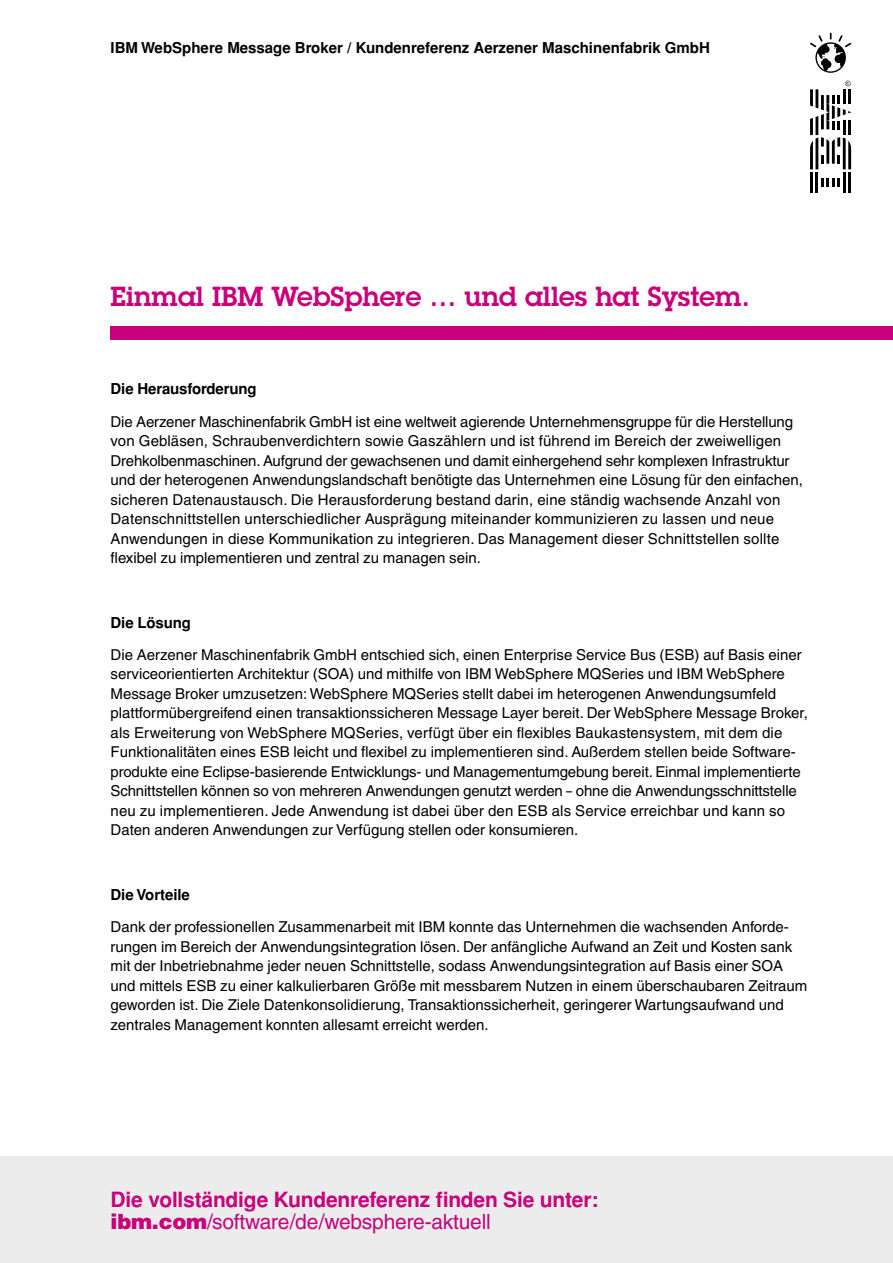
<style>
.page{position:relative;width:893px;height:1263px;background:#fff}
.page>*{position:absolute;margin:0;border:0;box-sizing:border-box;transform-origin:0 0}
.t1{font:600 27px "Lubalin Graph Std";color:#c9007b}
.t2{font:700 21px/22.5px "IBM Helvetica 2004";letter-spacing:-.01em;color:#c9007b}
.t3{font:15px/19.5px "IBM Helvetica 2004";color:#000}
.t4{font:700 15px "IBM Helvetica 2004";color:#000}
.s1{font-weight:900}
.s2{font-weight:400}
</style>
<div class="page">
<div style="left:0;top:1157px;width:893px;height:106px;background:#ececed"></div>
<div style="left:111px;top:326px;width:782px;height:14px;background:#c9007b"></div>
<hr style="left:810px;top:172px;width:3px;height:20px;background:#000">
<hr style="left:815px;top:172px;width:3px;height:20px;background:#000">
<svg style="left:821px;top:178px;width:19px;height:9px"></svg>
<hr style="left:843px;top:172px;width:3px;height:20px;background:#000">
<hr style="left:848px;top:172px;width:3px;height:20px;background:#000">
<svg style="left:810px;top:81px;width:41px;height:88px"></svg>
<svg style="left:810px;top:33px;width:41px;height:40px"></svg>
<p class="t4" style="left:111px;top:39px;width:601px">IBM WebSphere Message Broker / Kundenreferenz Aerzener Maschinenfabrik GmbH</p>
<h1 class="t1" style="left:111px;top:279px;width:641px">Einmal IBM WebSphere … und alles hat System.</h1>
<p class="t4" style="left:111px;top:380px;width:148px">Die Herausforderung</p>
<p class="t3" style="left:111px;top:412px;width:694px">Die Aerzener Maschinenfabrik GmbH ist eine weltweit agierende Unternehmensgruppe für die Herstellung von Gebläsen, Schraubenverdichtern sowie Gaszählern und ist führend im Bereich der zweiwelligen Drehkolbenmaschinen. Aufgrund der gewachsenen und damit einhergehend sehr komplexen Infrastruktur und der heterogenen Anwendungslandschaft benötigte das Unternehmen eine Lösung für den einfachen, sicheren Datenaustausch. Die Herausforderung bestand darin, eine ständig wachsende Anzahl von Datenschnittstellen unterschiedlicher Ausprägung miteinander kommunizieren zu lassen und neue Anwendungen in diese Kommunikation zu integrieren. Das Management dieser Schnittstellen sollte flexibel zu implementieren und zentral zu managen sein.</p>
<p class="t4" style="left:111px;top:613px;width:82px">Die Lösung</p>
<p class="t3" style="left:111px;top:645px;width:699px">Die Aerzener Maschinenfabrik GmbH entschied sich, einen Enterprise Service Bus (ESB) auf Basis einer serviceorientierten Architektur (SOA) und mithilfe von IBM WebSphere MQSeries und IBM WebSphere Message Broker umzusetzen: WebSphere MQSeries stellt dabei im heterogenen Anwendungsumfeld plattformübergreifend einen transaktionssicheren Message Layer bereit. Der WebSphere Message Broker, als Erweiterung von WebSphere MQSeries, verfügt über ein flexibles Baukastensystem, mit dem die Funktionalitäten eines ESB leicht und flexibel zu implementieren sind. Außerdem stellen beide Software&shy;produkte eine Eclipse-basierende Entwicklungs- und Managementumgebung bereit. Einmal implementierte Schnittstellen können so von mehreren Anwendungen genutzt werden – ohne die Anwendungsschnittstelle neu zu implementieren. Jede Anwendung ist dabei über den ESB als Service erreichbar und kann so Daten anderen Anwendungen zur Verfügung stellen oder konsumieren.</p>
<p class="t4" style="left:111px;top:886px;width:81px">Die Vorteile</p>
<p class="t3" style="left:111px;top:917px;width:698px">Dank der professionellen Zusammenarbeit mit IBM konnte das Unternehmen die wachsenden Anforde&shy;rungen im Bereich der Anwendungsintegration lösen. Der anfängliche Aufwand an Zeit und Kosten sank mit der Inbetriebnahme jeder neuen Schnittstelle, sodass Anwendungsintegration auf Basis einer SOA und mittels ESB zu einer kalkulierbaren Größe mit messbarem Nutzen in einem überschaubaren Zeitraum geworden ist. Die Ziele Datenkonsolidierung, Transaktionssicherheit, geringerer Wartungsaufwand und zentrales Management konnten allesamt erreicht werden.</p>
<h2 class="t2" style="left:111px;top:1188px;width:489px">Die vollständige Kundenreferenz finden Sie unter: <span class="s1">ibm.com</span><span class="s2">/software/de/websphere-aktuell</span></h2>
</div>
